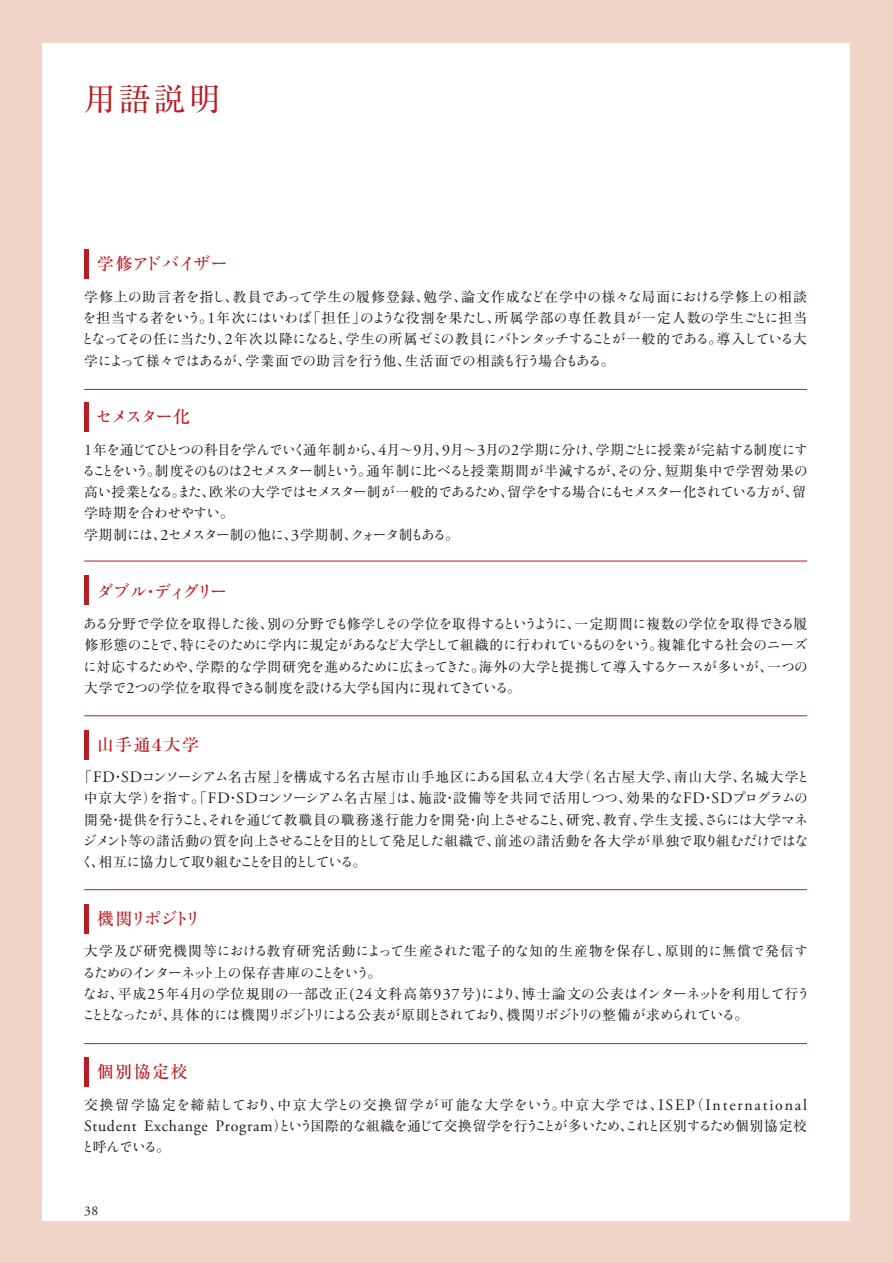
<style>
.page{position:relative;width:893px;height:1263px;background:#f0d5c7}
.page>*{position:absolute;margin:0;border:0;box-sizing:border-box;transform-origin:0 0}
.t1{font:31.95px "Ryumin Pr 5";color:#b81c22}
.t2{font:16.95px "Ryumin Std Medium KO";letter-spacing:-.125em;color:#b81c22}
.t3{font:500 16.95px "Ryumin Pr 5";letter-spacing:.08em;color:#b81c22}
.t4{font:16.95px "Ryumin Std Medium KO";letter-spacing:-.15em;color:#b81c22}
.t5{font:15.9px "Adobe Garamond Pro";letter-spacing:.045em;color:#221815}
.t6{font:13.8px/21.3px "Ryumin Pr 5";letter-spacing:.08em;color:#221815}
.t7{font:13.8px/21.3px "Ryumin Std Regular KO";letter-spacing:-.145em;color:#221815}
.t8{font:13.8px/21.3px "Ryumin Std Regular KO";letter-spacing:-.18em;color:#221815}
.t9{font:13.8px "Ryumin Pr 5";letter-spacing:.06em;color:#221815}
.t10{font:13.8px "Ryumin Pr 5";letter-spacing:.13em;color:#221815}
.t11{font:13.5px "Adobe Garamond Pro";color:#221815}
.s1{font-family:"Ryumin Pr 5";font-weight:500}
.s2{font-family:"Ryumin Std Regular KO"}
.s3{font-family:"Adobe Garamond Pro";font-size:15.9px}
.s4{font-family:"Ryumin Pr 5"}
.s5{font-family:"Ryumin Pr 5";font-size:13.8px}
.s6{font-family:"Ryumin Std Regular KO";font-size:13.8px}
</style>
<div class="page">
<div style="left:42px;top:43px;width:808px;height:1177px;background:#fff"></div>
<hr style="left:84px;top:389px;width:723px;height:1px;background:#b81c22">
<hr style="left:84px;top:561px;width:723px;height:1px;background:#b81c22">
<hr style="left:84px;top:715px;width:723px;height:1px;background:#b81c22">
<hr style="left:84px;top:889px;width:723px;height:1px;background:#b81c22">
<hr style="left:84px;top:249px;width:4px;height:30px;background:#b81c22">
<hr style="left:84px;top:402px;width:4px;height:30px;background:#b81c22">
<hr style="left:84px;top:575px;width:4px;height:30px;background:#b81c22">
<hr style="left:84px;top:730px;width:4px;height:29px;background:#b81c22">
<hr style="left:84px;top:904px;width:4px;height:29px;background:#b81c22">
<hr style="left:84px;top:1043px;width:723px;height:1px;background:#b81c22">
<hr style="left:84px;top:1057px;width:4px;height:30px;background:#b81c22">
<h1 class="t1" style="left:84px;top:74px;width:138px">用語説明</h1>
<p class="t2" style="left:97px;top:252px;width:132px"><span class="s1">学修</span>アドバイザー</p>
<p class="t6" style="left:83px;top:285px;width:726px">学修上<span class="s2">の</span>助言者<span class="s2">を</span>指<span class="s2">し</span>、教員<span class="s2">であって</span>学生<span class="s2">の</span>履修登録、勉学、論文作成<span class="s2">など</span>在学中<span class="s2">の</span>様々<span class="s2">な</span>局面<span class="s2">における</span>学修上<span class="s2">の</span>相談<span class="s2">を</span>担当<span class="s2">する</span>者<span class="s2">をいう</span>。<span class="s3">1</span>年次<span class="s2">にはいわば</span>「担任」<span class="s2">のような</span>役割<span class="s2">を</span>果<span class="s2">たし</span>、所属学部<span class="s2">の</span>専任教員<span class="s2">が</span>一定人数<span class="s2">の</span>学生<span class="s2">ごとに</span>担当</p>
<p class="t7" style="left:81px;top:327px;width:728px">となってその<span class="s4">任</span>に<span class="s4">当</span>たり<span class="s4">、</span><span class="s3">2</span><span class="s4">年次以降</span>になると<span class="s4">、学生</span>の<span class="s4">所属</span>ゼミの<span class="s4">教員</span>にバトンタッチすることが<span class="s4">一般的</span>である<span class="s4">。導入</span>している<span class="s4">大</span></p>
<p class="t6" style="left:84px;top:349px;width:532px">学<span class="s2">によって</span>様々<span class="s2">ではあるが</span>、学業面<span class="s2">での</span>助言<span class="s2">を</span>行<span class="s2">う</span>他、生活面<span class="s2">での</span>相談<span class="s2">も</span>行<span class="s2">う</span>場合<span class="s2">もある</span>。</p>
<p class="t2" style="left:96px;top:405px;width:96px">セメスター<span class="s1">化</span></p>
<p class="t9" style="left:84px;top:439px;width:725px"><span class="s3">1</span>年<span class="s2">を</span>通<span class="s2">じてひとつの</span>科目<span class="s2">を</span>学<span class="s2">んでいく</span>通年制<span class="s2">から</span>、<span class="s3">4</span>月～<span class="s3">9</span>月、<span class="s3">9</span>月～<span class="s3">3</span>月<span class="s2">の</span><span class="s3">2</span>学期<span class="s2">に</span>分<span class="s2">け</span>、学期<span class="s2">ごとに</span>授業<span class="s2">が</span>完結<span class="s2">する</span>制度<span class="s2">にす</span></p>
<p class="t7" style="left:82px;top:459px;width:727px">ることをいう<span class="s4">。制度</span>そのものは<span class="s3">2</span>セメスター<span class="s4">制</span>という<span class="s4">。通年制</span>に<span class="s4">比</span>べると<span class="s4">授業期間</span>が<span class="s4">半減</span>するが<span class="s4">、</span>その<span class="s4">分、短期集中</span>で<span class="s4">学習効果</span>の<span class="s4">高</span>い<span class="s4">授業</span>となる<span class="s4">。</span>また<span class="s4">、欧米</span>の<span class="s4">大学</span>ではセメスター<span class="s4">制</span>が<span class="s4">一般的</span>であるため<span class="s4">、留学</span>をする<span class="s4">場合</span>にもセメスター<span class="s4">化</span>されている<span class="s4">方</span>が<span class="s4">、留学時期</span>を<span class="s4">合</span>わせやすい<span class="s4">。<br>学期制</span>には<span class="s4">、</span><span class="s3">2</span>セメスター<span class="s4">制</span>の<span class="s4">他</span>に<span class="s4">、</span><span class="s3">3</span><span class="s4">学期制、</span>クォータ<span class="s4">制</span>もある<span class="s4">。</span></p>
<p class="t4" style="left:96px;top:579px;width:132px">ダブル<span class="s1">・</span>ディグリー</p>
<p class="t6" style="left:83px;top:612px;width:725px"><span class="s2">ある</span>分野<span class="s2">で</span>学位<span class="s2">を</span>取得<span class="s2">した</span>後、別<span class="s2">の</span>分野<span class="s2">でも</span>修学<span class="s2">しその</span>学位<span class="s2">を</span>取得<span class="s2">するというように</span>、一定期間<span class="s2">に</span>複数<span class="s2">の</span>学位<span class="s2">を</span>取得<span class="s2">できる</span>履</p>
<p class="t7" style="left:83px;top:633px;width:727px;text-align:justify"><span class="s4">修形態</span>のことで<span class="s4">、特</span>にそのために<span class="s4">学内</span>に<span class="s4">規定</span>があるなど<span class="s4">大学</span>として<span class="s4">組織的</span>に<span class="s4">行</span>われているものをいう<span class="s4">。複雑化</span>する<span class="s4">社会</span>のニーズに<span class="s4">対応</span>するためや<span class="s4">、学際的</span>な<span class="s4">学問研究</span>を<span class="s4">進</span>めるために<span class="s4">広</span>まってきた<span class="s4">。海外</span>の<span class="s4">大学</span>と<span class="s4">提携</span>して<span class="s4">導入</span>するケースが<span class="s4">多</span>いが<span class="s4">、一</span>つの<span class="s4">大学</span>で<span class="s3">2</span>つの<span class="s4">学位</span>を<span class="s4">取得</span>できる<span class="s4">制度</span>を<span class="s4">設</span>ける<span class="s4">大学</span>も<span class="s4">国内</span>に<span class="s4">現</span>れてきている<span class="s4">。</span></p>
<p class="t3" style="left:97px;top:731px;width:104px">山手通４大学</p>
<p class="t6" style="left:78px;top:765px;width:733px;text-align:center">「<span class="s3">FD</span>・<span class="s3">SD</span><span class="s2">コンソーシアム</span>名古屋」<span class="s2">を</span>構成<span class="s2">する</span>名古屋市山手地区<span class="s2">にある</span>国私立４大学（名古屋大学、南山大学、名城大学<span class="s2">と</span>中京大学）<span class="s2">を</span>指<span class="s2">す</span>。「<span class="s3">FD</span>・<span class="s3">SD</span><span class="s2">コンソーシアム</span>名古屋」<span class="s2">は</span>、施設・設備等<span class="s2">を</span>共同<span class="s2">で</span>活用<span class="s2">しつつ</span>、効果的<span class="s2">な</span><span class="s3">FD</span>・<span class="s3">SD</span><span class="s2">プログラムの</span>開発・提供<span class="s2">を</span>行<span class="s2">うこと</span>、<span class="s2">それを</span>通<span class="s2">じて</span>教職員<span class="s2">の</span>職務遂行能力<span class="s2">を</span>開発・向上<span class="s2">させること</span>、研究、教育、学生支援、<span class="s2">さらには</span>大学<span class="s2">マネ</span></p>
<p class="t8" style="left:81px;top:829px;width:729px">ジメント<span class="s4">等</span>の<span class="s4">諸活動</span>の<span class="s4">質</span>を<span class="s4">向上</span>させることを<span class="s4">目的</span>として<span class="s4">発足</span>した<span class="s4">組織</span>で<span class="s4">、前述</span>の<span class="s4">諸活動</span>を<span class="s4">各大学</span>が<span class="s4">単独</span>で<span class="s4">取</span>り<span class="s4">組</span>むだけではなく<span class="s4">、相互</span>に<span class="s4">協力</span>して<span class="s4">取</span>り<span class="s4">組</span>むことを<span class="s4">目的</span>としている<span class="s4">。</span></p>
<p class="t2" style="left:97px;top:906px;width:106px"><span class="s1">機関</span>リポジトリ</p>
<p class="t6" style="left:84px;top:940px;width:725px">大学及<span class="s2">び</span>研究機関等<span class="s2">における</span>教育研究活動<span class="s2">によって</span>生産<span class="s2">された</span>電子的<span class="s2">な</span>知的生産物<span class="s2">を</span>保存<span class="s2">し</span>、原則的<span class="s2">に</span>無償<span class="s2">で</span>発信<span class="s2">す</span></p>
<p class="t7" style="left:82px;top:960px;width:300px">るためのインターネット<span class="s4">上</span>の<span class="s4">保存書庫</span>のことをいう<span class="s4">。</span></p>
<p class="t6" style="left:83px;top:982px;width:729px"><span class="s2">なお</span>、平成<span class="s3">25</span>年<span class="s3">4</span>月<span class="s2">の</span>学位規則<span class="s2">の</span>一部改正<span class="s3">(24</span>文科高第<span class="s3">937</span>号<span class="s3">)</span><span class="s2">により</span>、博士論文<span class="s2">の</span>公表<span class="s2">はインターネットを</span>利用<span class="s2">して</span>行<span class="s2">う</span></p>
<p class="t8" style="left:82px;top:1003px;width:668px">こととなったが<span class="s4">、具体的</span>には<span class="s4">機関</span>リポジトリによる<span class="s4">公表</span>が<span class="s4">原則</span>とされており<span class="s4">、機関</span>リポジトリの<span class="s4">整備</span>が<span class="s4">求</span>められている<span class="s4">。</span></p>
<p class="t3" style="left:97px;top:1058px;width:92px">個別協定校</p>
<p class="t10" style="left:84px;top:1093px;width:724px">交換留学協定<span class="s2">を</span>締結<span class="s2">しており</span>、中京大学<span class="s2">との</span>交換留学<span class="s2">が</span>可能<span class="s2">な</span>大学<span class="s2">をいう</span>。中京大学<span class="s2">では</span>、<span class="s3">ISEP</span>（<span class="s3">International</span></p>
<p class="t5" style="left:84px;top:1116px;width:724px">Student Exchange Program<span class="s5">）</span><span class="s6">という</span><span class="s5">国際的</span><span class="s6">な</span><span class="s5">組織</span><span class="s6">を</span><span class="s5">通</span><span class="s6">じて</span><span class="s5">交換留学</span><span class="s6">を</span><span class="s5">行</span><span class="s6">うことが</span><span class="s5">多</span><span class="s6">いため</span><span class="s5">、</span><span class="s6">これと</span><span class="s5">区別</span><span class="s6">するため</span><span class="s5">個別協定校</span></p>
<p class="t7" style="left:81px;top:1135px;width:91px">と<span class="s4">呼</span>んでいる<span class="s4">。</span></p>
<p class="t11" style="left:84px;top:1202px;width:16px">38</p>
</div>
